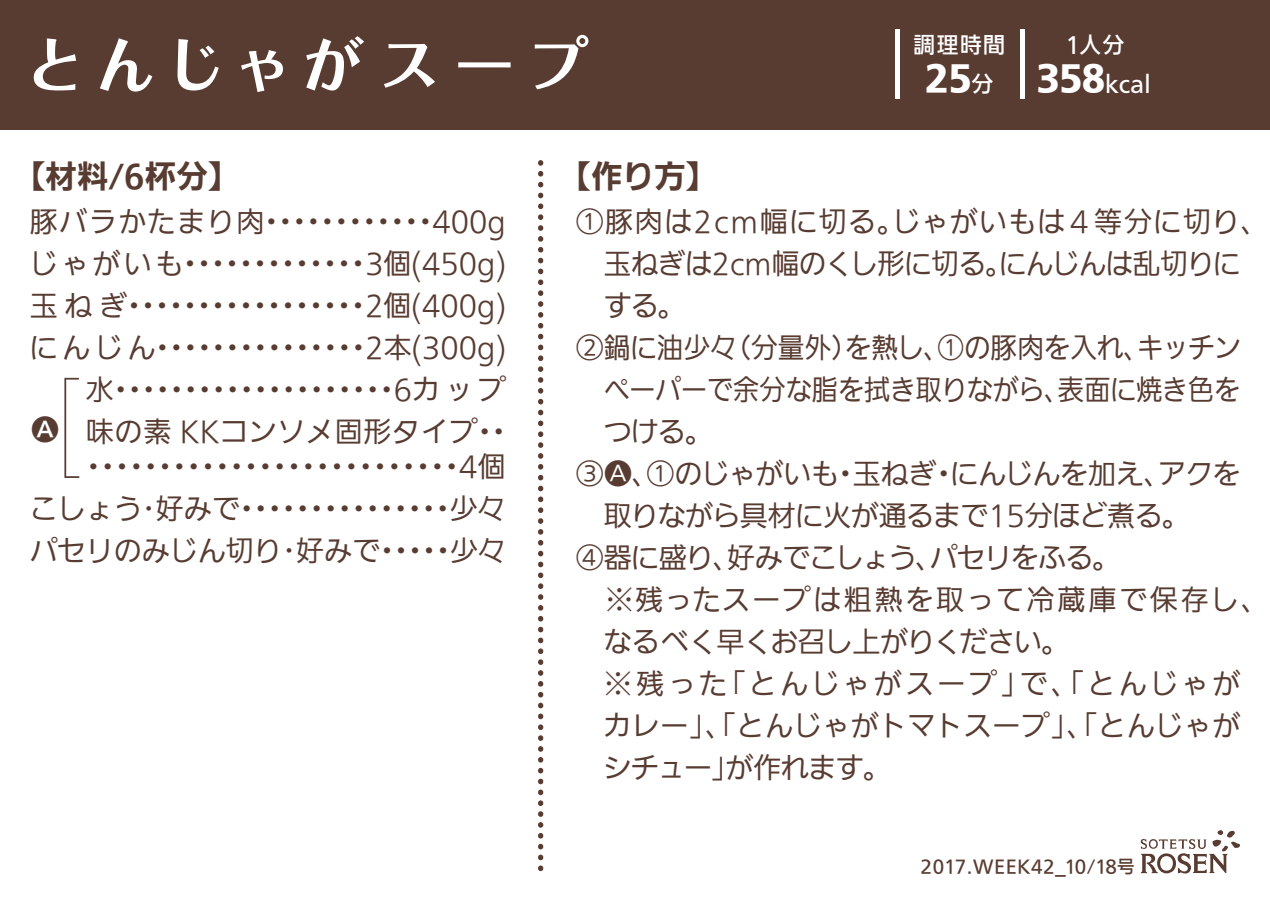
<style>
.page{position:relative;width:1270px;height:903px;background:#fff}
.page>*{position:absolute;margin:0;border:0;box-sizing:border-box;transform-origin:0 0}
.t1{font:700 59.5px "Folk Pro";letter-spacing:.205em;color:#fff}
.t2{font:800 35px "Iwa UD Go Dsp Pro";color:#fff}
.t3{font:700 31.5px "Iwa UD Go Dsp Pro";color:#583c32}
.t4{font:100 28px/42px "Iwa UD Go Dsp Pro";color:#583c32;text-align:justify}
.t5{font:100 28px/42px "Iwa UD Go Dsp Pro";letter-spacing:.03em;color:#583c32}
.t6{font:100 28px "Iwa UD Go Dsp Pro";letter-spacing:-.02em;color:#583c32}
.t7{font:100 28px "Iwa UD Go Dsp Pro";letter-spacing:-.025em;color:#583c32}
.t8{font:100 28px "Iwa UD Go Dsp Pro";letter-spacing:.05em;color:#583c32}
.t9{font:100 28px "Iwa UD Go Dsp Pro";color:#583c32;scale:.93 1}
.t10{font:100 28px "Iwa UD Go Dsp Pro";letter-spacing:.02em;color:#583c32}
.t11{font:100 28px "Iwa UD Go Dsp Pro";letter-spacing:.09em;color:#583c32}
.t12{font:100 28px "Iwa UD Go Dsp Pro";letter-spacing:.115em;color:#583c32}
.t13{font:500 28px "Iwa UD Go Dsp Pro";color:#583c32}
.t14{font:500 22.05px/39.2px "Iwa UD Go Dsp Pro";letter-spacing:.03em;color:#fff;text-align:center}
.t15{font:500 17.5px "Iwa UD Go Dsp Pro";letter-spacing:.03em;color:#583c32}
.s1{font-weight:800;font-size:35px}
.s2{font-weight:500;font-size:22.05px}
</style>
<div class="page">
<div style="left:0;top:0;width:1270px;height:129px;background:#583c32"></div>
<svg style="left:1141px;top:830px;width:99px;height:43px"></svg>
<svg style="left:538px;top:160px;width:5px;height:711px"></svg>
<hr style="left:1020px;top:30px;width:4px;height:69px;background:#fff">
<hr style="left:896px;top:30px;width:4px;height:69px;background:#fff">
<svg style="left:64px;top:378px;width:15px;height:100px"></svg>
<h1 class="t1" style="left:25px;top:14px;width:564px">とんじゃがスープ</h1>
<p class="t14" style="left:1036px;top:26px;width:116px">１人分<br><span class="s1">358</span>kcal</p>
<p class="t14" style="left:914px;top:26px;width:93px">調理時間</p>
<p class="t2" style="left:926px;top:52px;width:69px">25<span class="s2">分</span></p>
<p class="t3" style="left:14px;top:152px;width:227px">【材料/6杯分】</p>
<p class="t3" style="left:560px;top:152px;width:159px">【作り方】</p>
<p class="t5" style="left:30px;top:202px;width:485px">豚バラかたまり肉・・・・・・・・・・・・400gじゃがいも・・・・・・・・・・・・・3個(450g)玉ねぎ・・・・・・・・・・・・・・・・・2個(400g)にんじん・・・・・・・・・・・・・・・2本(300g)　　水・・・・・・・・・・・・・・・・・・・・6カップ　　味の素 KKコンソメ固形タイプ・・</p>
<p class="t4" style="left:30px;top:447px;width:478px">　　・・・・・・・・・・・・・・・・・・・・・・・・・・4個こしょう･好みで・・・・・・・・・・・・・・・少々パセリのみじん切り･好みで・・・・・少々</p>
<p class="t8" style="left:576px;top:202px;width:695px">①豚肉は2cm幅に切る。じゃがいもは４等分に切り、</p>
<p class="t4" style="left:604px;top:244px;width:638px">玉ねぎは2cm幅のくし形に切る。にんじんは乱切りに</p>
<p class="t4" style="left:603px;top:286px;width:84px">する。</p>
<p class="t4" style="left:576px;top:328px;width:666px">②鍋に油少々（分量外）を熱し、①の豚肉を入れ、キッチン</p>
<p class="t9" style="left:603px;top:370px;width:686px">ペーパーで余分な脂を拭き取りながら、表面に焼き色を</p>
<p class="t4" style="left:603px;top:412px;width:111px">つける。</p>
<p class="t6" style="left:576px;top:454px;width:666px">③A、①のじゃがいも・玉ねぎ・にんじんを加え、アクを</p>
<p class="t4" style="left:604px;top:496px;width:588px">取りながら具材に火が通るまで15分ほど煮る。</p>
<p class="t6" style="left:576px;top:538px;width:547px">④器に盛り、好みでこしょう、パセリをふる。</p>
<p class="t11" style="left:576px;top:580px;width:695px">　※残ったスープは粗熱を取って冷蔵庫で保存し、</p>
<p class="t7" style="left:603px;top:622px;width:468px">なるべく早くお召し上がりください。</p>
<p class="t12" style="left:604px;top:664px;width:638px">※残った「とんじゃがスープ」で、「とんじゃが</p>
<p class="t10" style="left:603px;top:706px;width:638px">カレー」、「とんじゃがトマトスープ」、「とんじゃが</p>
<p class="t7" style="left:603px;top:748px;width:290px">シチュー」が作れます。</p>
<p class="t13" style="left:31px;top:409px;width:29px">A</p>
<p class="t15" style="left:920px;top:853px;width:216px">2017.WEEK42_10/18号</p>
</div>
